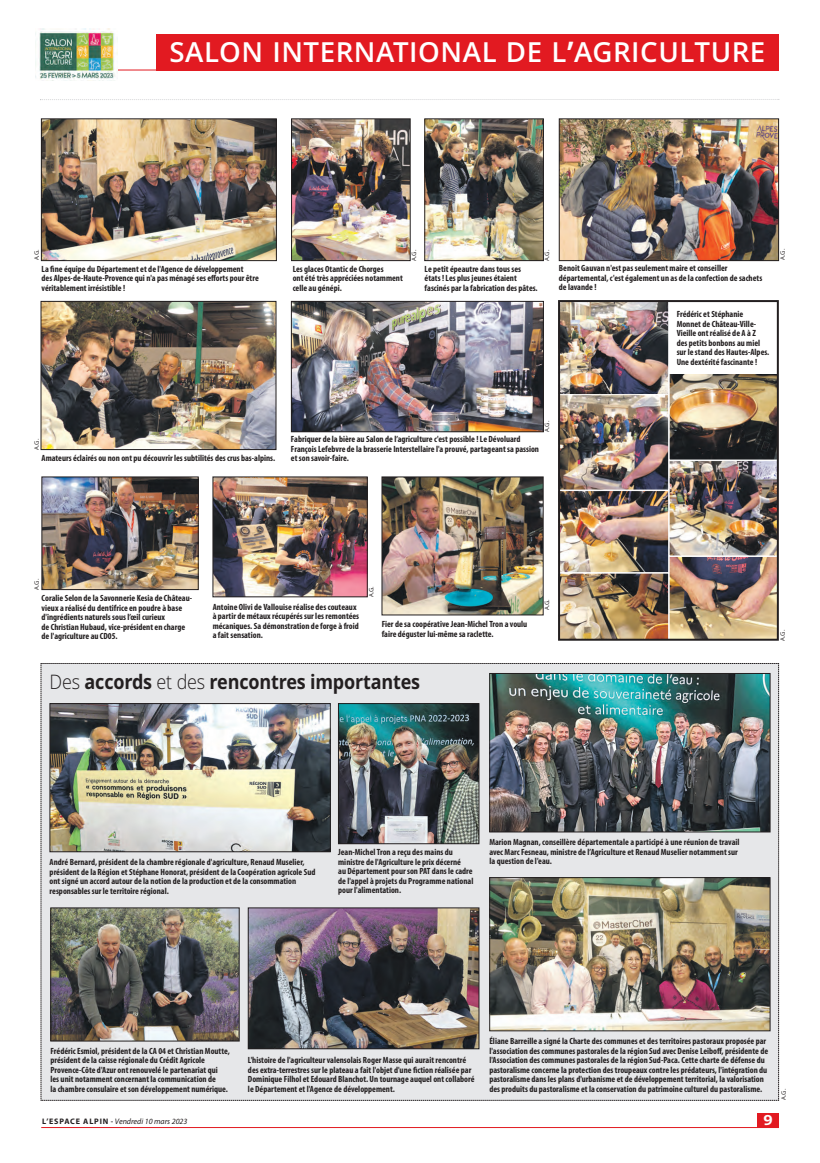
<style>
.page{position:relative;width:820px;height:1163px;background:#fff}
.page>*{position:absolute;margin:0;border:0;box-sizing:border-box;transform-origin:0 0}
.t1{font:600 27.6px "Open Sans";letter-spacing:.02em;color:#fff}
.t2{font:700 20px "Open Sans";letter-spacing:-.01em;color:#231f20;scale:.9 1}
.t3{font:700 14px "Open Sans";color:#fff;scale:1.15 1}
.t4{font:700 condensed 9px/9.5px "Myriad Pro";color:#231f20}
.t5{font:italic 8px "Myriad Pro";color:#231f20}
.t6{font:6px "Open Sans";color:#231f20}
.s1{font-size:34px}
.s2{font-weight:300}
.s3{font-weight:700;font-style:normal}
.s4{font-weight:600;font-style:normal}
</style>
<div class="page">
<div style="left:40px;top:663px;width:739px;height:437px;background:#e6e7e9"></div>
<div style="left:757px;top:1112px;width:21px;height:15px;background:#e21a21"></div>
<hr style="left:41px;top:1127px;width:737px;height:1px;background:#e21a21">
<hr style="left:41px;top:70px;width:737px;height:1px;background:#e21a21">
<div style="left:156px;top:34px;width:622px;height:36px;background:#e21a21"></div>
<img style="left:561px;top:492px;width:105px;height:79px">
<div style="left:557px;top:490px;width:111px;height:83px;border:1px solid #fff"></div>
<img style="left:52px;top:909px;width:185px;height:130px">
<div style="left:50px;top:907px;width:189px;height:134px;border:1px solid #231f20"></div>
<img style="left:52px;top:705px;width:276px;height:144px">
<div style="left:50px;top:703px;width:280px;height:148px;border:1px solid #231f20"></div>
<img style="left:340px;top:705px;width:137px;height:136px">
<div style="left:338px;top:703px;width:141px;height:140px;border:1px solid #231f20"></div>
<img style="left:250px;top:909px;width:227px;height:137px">
<div style="left:248px;top:907px;width:231px;height:141px;border:1px solid #231f20"></div>
<img style="left:491px;top:879px;width:277px;height:149px">
<div style="left:489px;top:877px;width:281px;height:153px;border:1px solid #231f20"></div>
<img style="left:491px;top:675px;width:277px;height:155px">
<div style="left:489px;top:673px;width:281px;height:159px;border:1px solid #231f20"></div>
<img style="left:35px;top:29px;width:83px;height:50px">
<img style="left:293px;top:303px;width:248px;height:127px">
<div style="left:291px;top:301px;width:252px;height:131px;border:1px solid #231f20"></div>
<img style="left:43px;top:120px;width:231px;height:139px">
<div style="left:41px;top:118px;width:235px;height:143px;border:1px solid #231f20"></div>
<img style="left:214px;top:478px;width:151px;height:117px">
<div style="left:212px;top:476px;width:155px;height:121px;border:1px solid #231f20"></div>
<img style="left:560px;top:120px;width:216px;height:139px">
<div style="left:558px;top:118px;width:220px;height:143px;border:1px solid #231f20"></div>
<img style="left:44px;top:478px;width:152px;height:109px">
<div style="left:42px;top:476px;width:156px;height:113px;border:1px solid #231f20"></div>
<img style="left:293px;top:120px;width:115px;height:139px">
<div style="left:291px;top:118px;width:119px;height:143px;border:1px solid #231f20"></div>
<img style="left:383px;top:478px;width:158px;height:135px">
<div style="left:381px;top:476px;width:162px;height:139px;border:1px solid #231f20"></div>
<img style="left:426px;top:120px;width:115px;height:139px">
<div style="left:424px;top:118px;width:119px;height:143px;border:1px solid #231f20"></div>
<img style="left:43px;top:303px;width:231px;height:145px">
<div style="left:41px;top:301px;width:235px;height:149px;border:1px solid #231f20"></div>
<img style="left:561px;top:575px;width:105px;height:62px">
<div style="left:557px;top:573px;width:111px;height:67px;border:1px solid #fff"></div>
<img style="left:561px;top:303px;width:105px;height:91px">
<div style="left:557px;top:300px;width:111px;height:107px;border:1px solid #fff"></div>
<img style="left:670px;top:558px;width:105px;height:79px">
<div style="left:668px;top:556px;width:109px;height:84px;border:1px solid #fff"></div>
<img style="left:561px;top:396px;width:105px;height:92px">
<div style="left:557px;top:394px;width:111px;height:96px;border:1px solid #fff"></div>
<img style="left:670px;top:374px;width:105px;height:84px">
<div style="left:668px;top:364px;width:109px;height:96px;border:1px solid #fff"></div>
<svg style="left:40px;top:99px;width:739px;height:1px"></svg>
<img style="left:670px;top:462px;width:105px;height:92px">
<div style="left:668px;top:460px;width:109px;height:96px;border:1px solid #fff"></div>
<div style="left:558px;top:300px;width:220px;height:340px;border:2px solid #231f20"></div>
<p class="t6" style="left:33px;top:260px;width:13px;rotate:-90deg">A.G.</p>
<p class="t1" style="left:169px;top:36px;width:597px">SALON INTERNATIONAL DE L<span class="s1">’</span>AGRICULTURE</p>
<p class="t6" style="left:410px;top:261px;width:13px;rotate:-90deg">A.G.</p>
<p class="t6" style="left:543px;top:261px;width:13px;rotate:-90deg">A.G.</p>
<p class="t6" style="left:778px;top:259px;width:13px;rotate:-90deg">A.G.</p>
<p class="t4" style="left:42px;top:264px;width:219px">La fine équipe du Département et de l'Agence de développement<br>des Alpes-de-Haute-Provence qui n'a pas ménagé ses efforts pour être véritablement irrésistible !</p>
<p class="t4" style="left:558px;top:264px;width:205px">Benoit Gauvan n'est pas seulement maire et conseiller départemental, c'est également un as de la confection de sachets de lavande !</p>
<p class="t4" style="left:292px;top:264px;width:112px">Les glaces Otantic de Chorges<br>ont été très appréciées notamment celle au génépi.</p>
<p class="t4" style="left:424px;top:264px;width:114px">Le petit épeautre dans tous ses états ! Les plus jeunes étaient fascinés par la fabrication des pâtes.</p>
<p class="t6" style="left:33px;top:450px;width:13px;rotate:-90deg">A.G.</p>
<p class="t4" style="left:42px;top:454px;width:235px">Amateurs éclairés ou non ont pu découvrir les subtilités des crus bas-alpins.</p>
<p class="t6" style="left:543px;top:432px;width:13px;rotate:-90deg">A.G.</p>
<p class="t4" style="left:291px;top:435px;width:249px">Fabriquer de la bière au Salon de l’agriculture c'est possible ! Le Dévoluard<br>François Lefebvre de la brasserie Interstellaire l'a prouvé, partageant sa passion et son savoir-faire.</p>
<p class="t6" style="left:33px;top:589px;width:13px;rotate:-90deg">A.G.</p>
<p class="t4" style="left:42px;top:594px;width:152px">Coralie Selon de la Savonnerie Kesia de Château&shy;vieux a réalisé du dentifrice en poudre à base d'ingrédients naturels sous l’œil curieux<br>de Christian Hubaud, vice-président en charge de l'agriculture au CD05.</p>
<p class="t4" style="left:212px;top:603px;width:148px">Antoine Olivi de Vallouise réalise des couteaux à partir de métaux récupérés sur les remontées mécaniques. Sa démonstration de forge à froid a fait sensation.</p>
<p class="t6" style="left:368px;top:597px;width:13px;rotate:-90deg">A.G.</p>
<p class="t4" style="left:381px;top:620px;width:147px">Fier de sa coopérative Jean-Michel Tron a voulu faire déguster lui-même sa raclette.</p>
<p class="t2" style="left:50px;top:669px;width:413px"><span class="s2">Des</span> accords <span class="s2">et des</span> rencontres importantes</p>
<p class="t6" style="left:543px;top:610px;width:13px;rotate:-90deg">A.G.</p>
<p class="t4" style="left:676px;top:310px;width:94px">Frédéric et Stéphanie<br>Monnet de Château-Ville-<br>Vieille ont réalisé de A à Z<br>des petits bonbons au miel sur le stand des Hautes-Alpes.<br>Une dextérité fascinante !</p>
<p class="t6" style="left:778px;top:640px;width:13px;rotate:-90deg">A.G.</p>
<p class="t4" style="left:50px;top:858px;width:267px">André Bernard, président de la chambre régionale d'agriculture, Renaud Muselier, président de la Région et Stéphane Honorat, président de la Coopération agricole Sud</p>
<p class="t4" style="left:50px;top:877px;width:248px">ont signé un accord autour de la notion de la production et de la consommation responsables sur le territoire régional.</p>
<p class="t4" style="left:338px;top:848px;width:124px">Jean-Michel Tron a reçu des mains du ministre de l'Agriculture le prix décerné</p>
<p class="t4" style="left:338px;top:867px;width:137px;text-align:justify">au Département pour son PAT dans le cadre de l'appel à projets du Programme national pour l'alimentation.</p>
<p class="t4" style="left:489px;top:838px;width:251px">Marion Magnan, conseillère départementale a participé à une réunion de travail avec Marc Fesneau, ministre de l’Agriculture et Renaud Muselier notamment sur la question de l'eau.</p>
<p class="t4" style="left:50px;top:1046px;width:181px">Frédéric Esmiol, président de la CA 04 et Christian Moutte, président de la caisse régionale du Crédit Agricole<br>Provence-Côte d'Azur ont renouvelé le partenariat qui</p>
<p class="t4" style="left:50px;top:1075px;width:167px">les unit notamment concernant la communication de</p>
<p class="t4" style="left:50px;top:1084px;width:179px">la chambre consulaire et son développement numérique.</p>
<p class="t4" style="left:248px;top:1055px;width:228px">L'histoire de l'agriculteur valensolais Roger Masse qui aurait rencontré des extra-terrestres sur le plateau a fait l'objet d'une fiction réalisée par Dominique Filhol et Edouard Blanchot. Un tournage auquel ont collaboré le Département et l'Agence de développement.</p>
<p class="t4" style="left:489px;top:1037px;width:280px">Éliane Barreille a signé la Charte des communes et des territoires pastoraux proposée par l'association des communes pastorales de la région Sud avec Denise Leiboff, présidente de l'Association des communes pastorales de la région Sud-Paca. Cette charte de défense du pastoralisme concerne la protection des troupeaux contre les prédateurs, l'intégration du pastoralisme dans les plans d'urbanisme et de développement territorial, la valorisation des produits du pastoralisme et la conservation du patrimoine culturel du pastoralisme.</p>
<p class="t5" style="left:42px;top:1116px;width:147px"><span class="s3">L’ESPACE ALPIN</span> <span class="s4">-</span> Vendredi 10 mars 2023</p>
<p class="t3" style="left:763px;top:1111px;width:9px">9</p>
<p class="t6" style="left:779px;top:1099px;width:13px;rotate:-90deg">A.G.</p>
</div>
